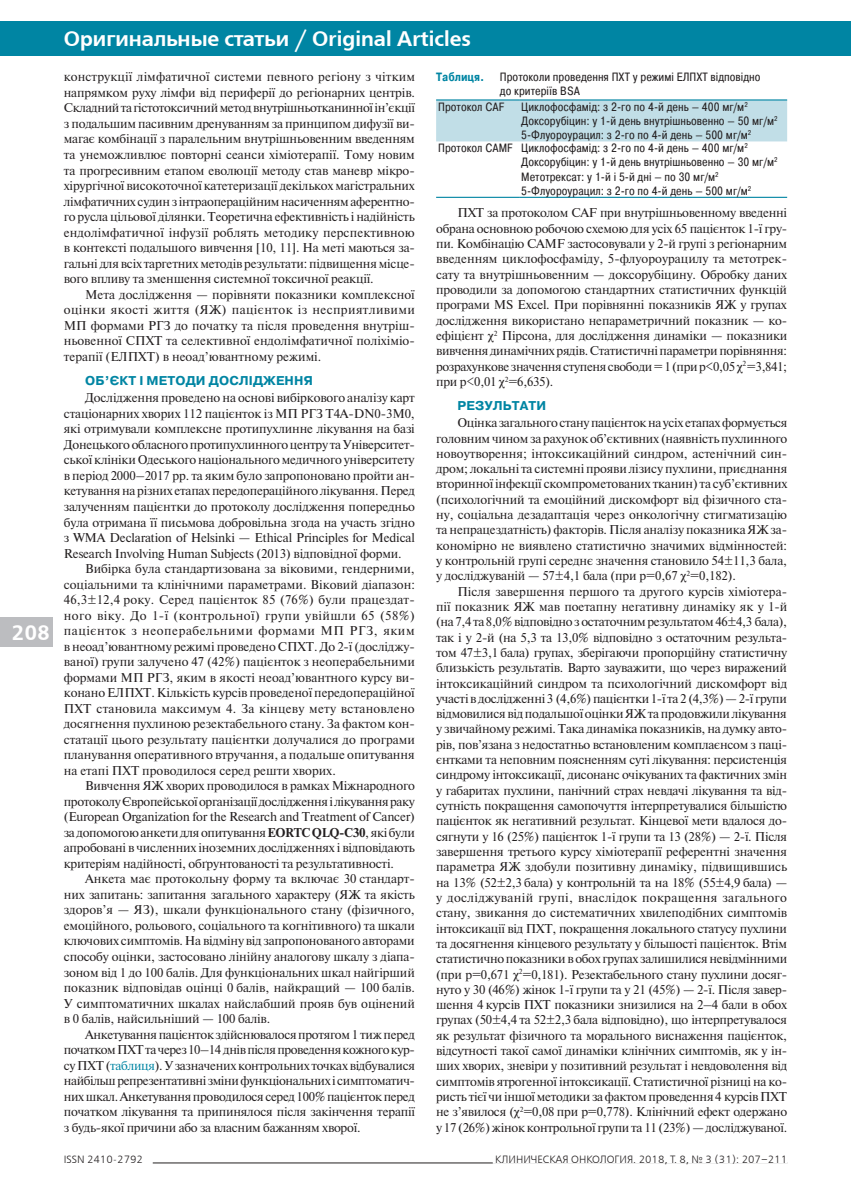
<style>
.page{position:relative;width:851px;height:1204px;background:#fff}
.page>*{position:absolute;margin:0;border:0;box-sizing:border-box;transform-origin:0 0}
.Рубрика_2{font:700 21px "Free Set C";color:#fff}
.Страница{font:700 21px "Free Set C";color:#fff}
.Текст{font:12.75px/15.5px "Newton";letter-spacing:-.01em;color:#231f20;text-align:justify}
.Заголовок{font:700 12.75px "Pragmatica";letter-spacing:.01em;color:#0085a3}
.Таблица{font:12px "Pragmatica Cond";color:#231f20}
.Название{font:12px/14.4px "Pragmatica Cond";color:#231f20}
.Название-2{font:700 12px "Pragmatica Cond";color:#0085a3}
.Колонтитул_2{font:10.5px "Free Set C";color:#231f20}
.Колонтитул_1{font:10.5px "Free Set C";color:#231f20}
.s1{font-weight:700}
.s2{color:#0085a3}
</style>
<div class="page">
<div style="left:0;top:617px;width:32px;height:29px;background:#bcbdc0"></div>
<div style="left:0;top:21px;width:850px;height:34px;background:#0085a3"></div>
<div style="left:9px;top:617px;width:44px;height:29px;background:#bcbdc0"></div>
<hr style="left:153px;top:1162px;width:634px;height:1px;background:#231f20">
<div style="left:492px;top:1154px;width:295px;height:9px;background:#fff"></div>
<div style="left:436px;top:100px;width:351px;height:41px;background:#c1dee7"></div>
<hr style="left:436px;top:99px;width:83px;height:1px;background:#0085a3">
<hr style="left:519px;top:99px;width:268px;height:1px;background:#0085a3">
<hr style="left:436px;top:197px;width:83px;height:1px;background:#0085a3">
<hr style="left:519px;top:197px;width:268px;height:1px;background:#0085a3">
<p class="Страница" style="left:11px;top:620px;width:40px">208</p>
<p class="Рубрика_2" style="left:64px;top:27px;width:409px">Оригинальные статьи / Original Articles</p>
<p class="Текст" style="left:64px;top:69px;width:352px">конструкції лімфатичної системи певного регіону з чітким напрямком руху лімфи від периферії до регіонарних центрів.<br>Складний та гістотоксичний метод внутрішньотканинної ін’єкції з подальшим пасивним дренуванням за принципом дифузії ви&shy;магає комбінації з паралельним внутрішньовенним введенням та унеможливлює повторні сеанси хіміотерапії. Тому новим та прогресивним етапом еволюції методу став маневр мікро&shy;хірургічної високоточної катетеризації декількох магістральних лімфатичних судин з інтраопераційним насиченням аферентно&shy;го русла цільової ділянки. Теоретична ефективність і надійність ендолімфатичної інфузії роблять методику перспективною в контексті подальшого вивчення [10, 11]. На меті маються за&shy;гальні для всіх таргетних методів результати: підвищення місце&shy;вого впливу та зменшення системної токсичної реакції.</p>
<p class="Текст" style="left:64px;top:286px;width:352px;text-indent:21px">Мета дослідження — порівняти показники комплексної оцінки якості життя (ЯЖ) пацієнток із несприятливими МП формами РГЗ до початку та після проведення внутріш&shy;ньовенної СПХТ та селективної ендолімфатичної поліхіміо&shy;терапії (ЕЛПХТ) в неоад’ювантному режимі.</p>
<p class="Заголовок" style="left:85px;top:372px;width:229px">ОБ’ЄКТ І МЕТОДИ ДОСЛІДЖЕННЯ</p>
<p class="Текст" style="left:64px;top:390px;width:352px;text-indent:21px">Дослідження проведено на основі вибіркового аналізу карт стаціонарних хворих 112 пацієнток із МП РГЗ T4A-DN0-3M0, які отримували комплексне протипухлинне лікування на базі Донецького обласного протипухлинного центру та Університет&shy;ської клініки Одеського національного медичного університету в період 2000–2017 рр. та яким було запропоновано пройти ан&shy;кетування на різних етапах передопераційного лікування. Перед залученням пацієнтки до протоколу дослідження попередньо була отримана її письмова добровільна згода на участь згідно з WMA Declaration of Helsinki — Ethical Principles for Medical Research Involving Human Subjects (2013) відповідної форми.</p>
<p class="Текст" style="left:64px;top:560px;width:352px;text-indent:21px">Вибірка була стандартизована за віковими, гендерними, соціальними та клінічними параметрами. Віковий діапазон:<br>46,3±12,4 року. Серед пацієнток 85 (76%) були працездат&shy;ного віку. До 1-ї (контрольної) групи увійшли 65 (58%) пацієнток з неоперабельними формами МП РГЗ, яким в неоад’ювантному режимі проведено СПХТ. До 2-ї (досліджу&shy;ваної) групи залучено 47 (42%) пацієнток з неоперабельними формами МП РГЗ, яким в якості неоад’ювантного курсу ви&shy;конано ЕЛПХТ. Кількість курсів проведеної передопераційної ПХТ становила максимум 4. За кінцеву мету встановлено досягнення пухлиною резектабельного стану. За фактом кон&shy;статації цього результату пацієнтки долучалися до програми планування оперативного втручання, а подальше опитування на етапі ПХТ проводилося серед решти хворих.</p>
<p class="Текст" style="left:64px;top:777px;width:352px;text-indent:21px">Вивчення ЯЖ хворих проводилося в рамках Міжнародного протоколу Європейської організації дослідження і лікування раку (European Organization for the Research and Treatment of Cancer) задопомогою анкети для опитування <span class="s1">EORTC QLQ-C30</span>, які були апробовані в численних іноземних дослідженнях і відповідають критеріям надійності, обґрунтованості та результативності.</p>
<p class="Текст" style="left:64px;top:870px;width:352px;text-indent:21px">Анкета має протокольну форму та включає 30 стандарт&shy;них запитань: запитання загального характеру (ЯЖ та якість здоров’я — ЯЗ), шкали функціонального стану (фізичного, емоційного, рольового, соціального та когнітивного) та шкали ключових симптомів. На відміну від запропонованого авторами способу оцінки, застосовано лінійну аналогову шкалу з діапа&shy;зоном від 1 до 100 балів. Для функціональних шкал найгірший показник відповідав оцінці 0 балів, найкращий — 100 балів.<br>У симптоматичних шкалах найслабший прояв був оцінений в 0 балів, найсильніший — 100 балів.</p>
<p class="Текст" style="left:64px;top:1025px;width:352px;text-indent:21px">Анкетування пацієнток здійснювалося протягом 1 тиж перед початком ПХТ та через 10–14 днів після проведення кожного кур&shy;су ПХТ (<span class="s2">таблиця</span>). Узазначених контрольних точках відбувалися найбільш репрезентативні зміни функціональних ісимптоматич&shy;них шкал. Анкетування проводилося серед 100% пацієнток перед початком лікування та припинялося після закінчення терапії з будь-якої причини або за власним бажанням хворої.</p>
<p class="Название-2" style="left:436px;top:69px;width:50px">Таблиця.</p>
<p class="Название" style="left:500px;top:69px;width:262px">Протоколи проведення ПХТ у режимі ЕЛПХТ відповідно до критеріїв BSA</p>
<p class="Таблица" style="left:438px;top:99px;width:67px">Протокол CAF</p>
<p class="Таблица" style="left:521px;top:99px;width:228px">Циклофосфамід: з 2-го по 4-й день — 400 мг/м<sup>2</sup></p>
<p class="Таблица" style="left:521px;top:113px;width:258px">Доксорубіцин: у 1-й день внутрішньовенно — 50 мг/м<sup>2</sup></p>
<p class="Таблица" style="left:521px;top:128px;width:232px">5-Флуороурацил: з 2-го по 4-й день — 500 мг/м<sup>2</sup></p>
<p class="Таблица" style="left:438px;top:140px;width:76px">Протокол CAМF</p>
<p class="Таблица" style="left:521px;top:140px;width:228px">Циклофосфамід: з 2-го по 4-й день — 400 мг/м<sup>2</sup></p>
<p class="Таблица" style="left:521px;top:155px;width:258px">Доксорубіцин: у 1-й день внутрішньовенно — 30 мг/м<sup>2</sup></p>
<p class="Таблица" style="left:521px;top:169px;width:199px">Метотрексат: у 1-й і 5-й дні — по 30 мг/м<sup>2</sup></p>
<p class="Таблица" style="left:521px;top:184px;width:232px">5-Флуороурацил: з 2-го по 4-й день — 500 мг/м<sup>2</sup></p>
<p class="Текст" style="left:436px;top:205px;width:352px;text-indent:21px">ПХТ за протоколом CAF при внутрішньовенному введенні обрана основною робочою схемою для усіх 65 пацієнток 1-ї гру&shy;пи. Комбінацію CAМF застосовували у 2-й групі з регіонарним введенням циклофосфаміду, 5-флуороурацилу та метотрек&shy;сату та внутрішньовенним — доксорубіцину. Обробку даних проводили за допомогою стандартних статистичних функцій програми MS Excel. При порівнянні показників ЯЖ у групах дослідження використано непараметричний показник — ко&shy;ефіцієнт χ<sup>2</sup> Пірсона, для дослідження динаміки — показники вивчення динамічних рядів. Статистичні параметри порівняння: розрахункове значення ступеня свободи = 1 (прир&lt;0,05 χ<sup>2</sup> =3,841; при р&lt;0,01 χ<sup>2</sup>=6,635).</p>
<p class="Заголовок" style="left:457px;top:397px;width:90px">РЕЗУЛЬТАТИ</p>
<p class="Текст" style="left:436px;top:415px;width:352px;text-indent:21px">Оцінка загального стану пацієнток на усіх етапах формується головним чином за рахунок об’єктивних (наявність пухлинного новоутворення; інтоксикаційний синдром, астенічний син&shy;дром; локальні та системні прояви лізису пухлини, приєднання вторинної інфекції скомпрометованих тканин) та суб’єктивних (психологічний та емоційний дискомфорт від фізичного ста&shy;ну, соціальна дезадаптація через онкологічну стигматизацію та непрацездатність) факторів. Після аналізу показника ЯЖ за&shy;кономірно не виявлено статистично значимих відмінностей: у контрольній групі середнє значення становило 54±11,3 бала, у досліджуваній — 57±4,1 бала (при р=0,67 χ<sup>2</sup>=0,182).</p>
<p class="Текст" style="left:436px;top:583px;width:352px;text-indent:21px">Після завершення першого та другого курсів хіміотера&shy;пії показник ЯЖ мав поетапну негативну динаміку як у 1-й (на 7,4 та 8,0% відповідно з остаточним результатом 46±4,3 бала), так і у 2-й (на 5,3 та 13,0% відповідно з остаточним результа&shy;том 47±3,1 бала) групах, зберігаючи пропорційну статистичну близькість результатів. Варто зауважити, що через виражений інтоксикаційний синдром та психологічний дискомфорт від участі в дослідженні 3 (4,6%) пацієнтки 1-ї та 2 (4,3%)— 2-ї групи відмовилися від подальшої оцінки ЯЖ та продовжили лікування у звичайному режимі. Така динаміка показників, на думку авто&shy;рів, пов’язана з недостатньо встановленим комплаєнсом з паці&shy;єнтками та неповним поясненням суті лікування: персистенція синдрому інтоксикації, дисонанс очікуваних та фактичних змін у габаритах пухлини, панічний страх невдачі лікування та від&shy;сутність покращення самопочуття інтерпретувалися більшістю пацієнток як негативний результат. Кінцевої мети вдалося до&shy;сягнути у 16 (25%) пацієнток 1-ї групи та 13 (28%) — 2-ї. Після завершення третього курсу хіміотерапії референтні значення параметра ЯЖ здобули позитивну динаміку, підвищившись на 13% (52±2,3 бала) у контрольній та на 18% (55±4,9 бала) — у досліджуваній групі, внаслідок покращення загального стану, звикання до систематичних хвилеподібних симптомів інтоксикації від ПХТ, покращення локального статусу пухлини та досягнення кінцевого результату у більшості пацієнток. Втім статистично показники в обох групах залишилися невідмінними (при р=0,671 χ<sup>2</sup>=0,181). Резектабельного стану пухлини досяг&shy;нуто у 30 (46%) жінок 1-ї групи та у 21 (45%) — 2-ї. Після завер&shy;шення 4 курсів ПХТ показники знизилися на 2–4 бали в обох групах (50±4,4 та 52±2,3 бала відповідно), що інтерпретувалося як результат фізичного та морального виснаження пацієнток, відсутності такої самої динаміки клінічних симптомів, як у ін&shy;ших хворих, зневіри у позитивний результат і невдоволення від симптомів ятрогенної інтоксикації. Статистичної різниці на ко&shy;ристь тієї чи іншої методики зафактом проведення 4 курсів ПХТ не з’явилося (χ<sup>2</sup>=0,08 при р=0,778). Клінічний ефект одержано у 17 (26%) жінок контрольної групи та 11 (23%) — досліджуваної.</p>
<p class="Колонтитул_1" style="left:64px;top:1153px;width:81px">ISSN 2410-2792</p>
<p class="Колонтитул_2" style="left:495px;top:1153px;width:293px">КЛИНИЧЕСКАЯ ОНКОЛОГИЯ. 2018, Т. 8, № 3 (31): 207–211</p>
</div>
